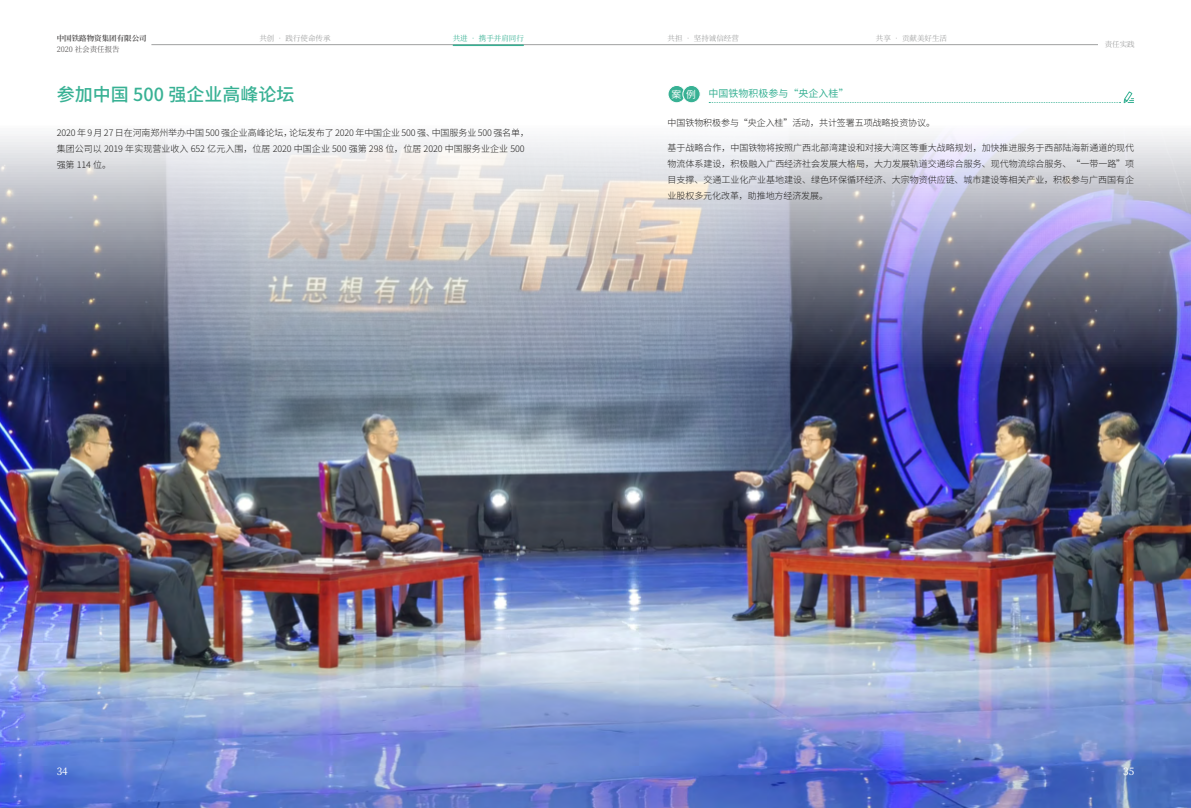
<style>
.page{position:relative;width:1191px;height:808px;background:#fff}
.page>*{position:absolute;margin:0;border:0;box-sizing:border-box;transform-origin:0 0}
.t1{font:500 18px "Source Han Sans CN";color:#38b194}
.t2{font:10px "Source Han Sans CN";color:#38b194}
.t3{font:500 10px "Source Han Serif CN";color:#fff}
.t4{font:9.8px "Source Han Sans CN";color:#fff}
.t5{font:300 9px/16px "Source Han Sans CN";letter-spacing:-.01em;color:#1f1e1d;text-align:justify}
.t6{font:7.5px "Source Han Serif CN";color:#9fa0a0}
.t7{font:700 7.5px "Source Han Serif CN";color:#595757}
.t8{font:7.5px "Source Han Serif CN";color:#595757}
.t9{font:7.5px "Source Han Serif CN";color:#38b194}
</style>
<div class="page">
<hr style="left:151px;top:44px;width:947px;height:1px;background:#9fa0a0">
<hr style="left:453px;top:44px;width:71px;height:2px;background:#38b194">
<img style="left:0;top:134px;width:1191px;height:674px">
<div style="left:668px;top:85px;width:17px;height:18px;background:#38b194;border-radius:50%"></div>
<div style="left:667px;top:85px;width:19px;height:18px;border:1px solid #fff;border-radius:50%"></div>
<div style="left:683px;top:85px;width:17px;height:18px;background:#38b194;border-radius:50%"></div>
<div style="left:682px;top:85px;width:18px;height:18px;border:1px solid #fff;border-radius:50%"></div>
<svg style="left:709px;top:91px;width:424px;height:13px"></svg>
<p class="t7" style="left:57px;top:34px;width:91px">中国铁路物资集团有限公司</p>
<p class="t8" style="left:57px;top:45px;width:65px">2020 社会责任报告</p>
<p class="t6" style="left:259px;top:34px;width:73px">共创 • 践行使命传承</p>
<p class="t9" style="left:453px;top:34px;width:73px">共进 • 携手并肩同行</p>
<p class="t6" style="left:667px;top:34px;width:73px">共担 • 坚持诚信经营</p>
<p class="t6" style="left:876px;top:34px;width:73px">共享 • 贡献美好生活</p>
<p class="t6" style="left:1104px;top:40px;width:31px">责任实践</p>
<h1 class="t1" style="left:57px;top:84px;width:239px">参加中国 500 强企业高峰论坛</h1>
<p class="t5" style="left:57px;top:125px;width:474px;text-align:left">2020 年 9 月 27 日在河南郑州举办中国 500 强企业高峰论坛，论坛发布了 2020 年中国企业 500 强、中国服务业 500 强名单，集团公司以 2019 年实现营业收入 652 亿元入围，位居 2020 中国企业 500 强第 298 位，位居 2020 中国服务业企业 500强第 114 位。</p>
<p class="t4" style="left:671px;top:89px;width:26px">案例</p>
<p class="t2" style="left:708px;top:88px;width:141px">中国铁物积极参与“央企入桂”</p>
<p class="t5" style="left:667px;top:115px;width:269px">中国铁物积极参与“央企入桂”活动，共计签署五项战略投资协议。</p>
<p class="t5" style="left:667px;top:140px;width:468px">基于战略合作，中国铁物将按照广西北部湾建设和对接大湾区等重大战略规划，加快推进服务于西部陆海新通道的现代物流体系建设，积极融入广西经济社会发展大格局，大力发展轨道交通综合服务、现代物流综合服务、“一带一路”项目支撑、交通工业化产业基地建设、绿色环保循环经济、大宗物资供应链、城市建设等相关产业，积极参与广西国有企业股权多元化改革，助推地方经济发展。</p>
<p class="t3" style="left:57px;top:765px;width:12px">34</p>
<p class="t3" style="left:1123px;top:765px;width:12px">35</p>
</div>
